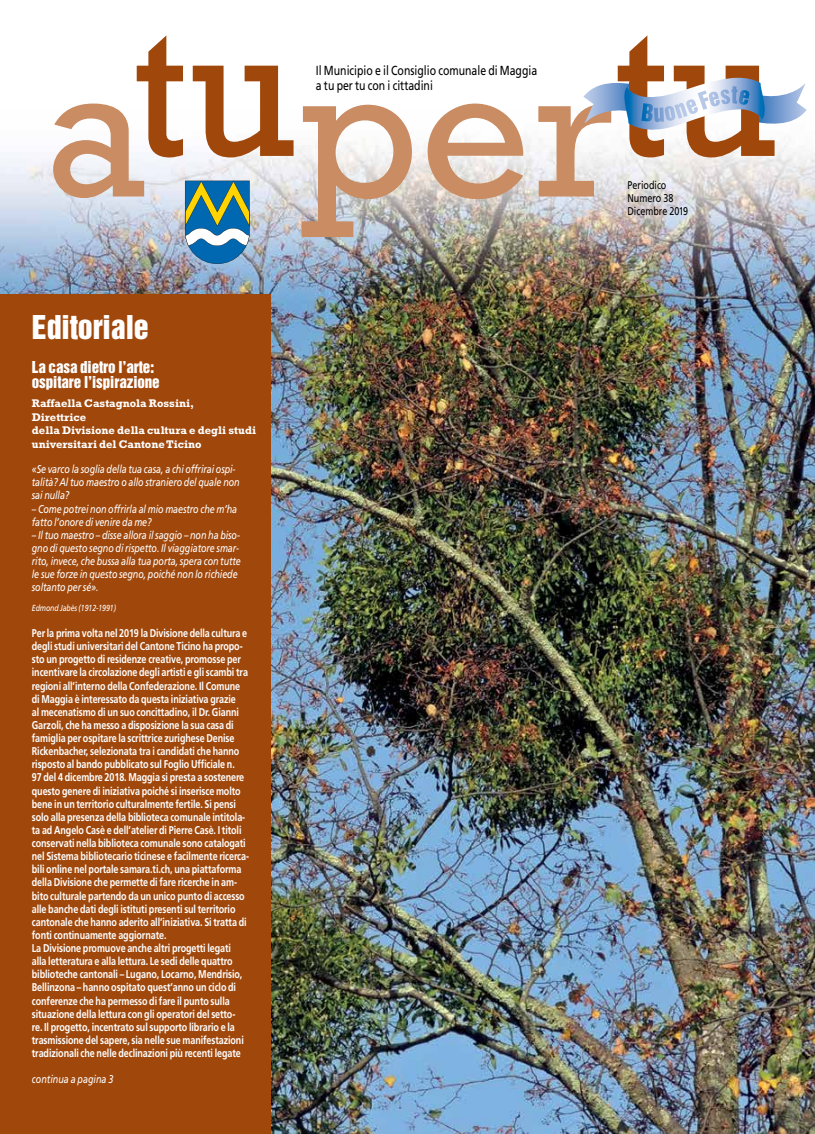
<style>
.page{position:relative;width:815px;height:1134px;background:#fff}
.page>*{position:absolute;margin:0;border:0;box-sizing:border-box;transform-origin:0 0}
.t1{font:30px "Helvetica Inserat LT Std";letter-spacing:-.005em;color:#fff}
.t2{font:15px/15px "Helvetica Inserat LT Std";letter-spacing:-.005em;color:#fff}
.t3{font:13.12px/15px "Frutiger LT Std";color:#000;scale:.8 1}
.t4{font:700 11.25px/13.1px "Frutiger LT Std";letter-spacing:-.01em;color:#fff;scale:.8 1}
.t5{font:italic 11.25px/13.1px "Frutiger LT Std";letter-spacing:-.01em;color:#fff;scale:.8 1}
.t6{font:700 11.25px/13.8px "Rockwell Std";color:#fff}
.t7{font:11.25px/13.1px "Frutiger LT Std";color:#000;scale:.8 1}
.t8{font:italic 8.75px "Frutiger LT Std";letter-spacing:-.01em;color:#fff;scale:.8 1}
</style>
<div class="page">
<img style="left:0;top:141px;width:815px;height:993px">
<div style="left:0;top:294px;width:270px;height:840px;background:#a0480c"></div>
<svg style="left:302px;top:105px;width:110px;height:132px"></svg>
<svg style="left:428px;top:104px;width:95px;height:95px"></svg>
<svg style="left:53px;top:35px;width:241px;height:229px"></svg>
<svg style="left:538px;top:35px;width:269px;height:161px"></svg>
<div style="left:629px;top:82px;width:12px;height:7px;background:#a0480c"></div>
<div style="left:747px;top:120px;width:12px;height:6px;background:#a0480c"></div>
<p class="t3" style="left:316px;top:63px;width:278px">Il Municipio e il Consiglio comunale di Maggia a tu per tu con i cittadini</p>
<h1 class="t1" style="left:32px;top:310px;width:118px">Editoriale</h1>
<h2 class="t2" style="left:32px;top:360px;width:129px">La casa dietro l’arte: ospitare l’ispirazione</h2>
<p class="t6" style="left:32px;top:396px;width:226px">Raffaella Castagnola Rossini,<br>Direttrice<br>della Divisione della cultura e degli studi universitari del Cantone Ticino</p>
<p class="t5" style="left:32px;top:463px;width:261px">«Se varco la soglia della tua casa, a chi offrirai ospi&shy;talità? Al tuo maestro o allo straniero del quale non sai nulla?</p>
<p class="t5" style="left:32px;top:502px;width:258px">– Come potrei non offrirla al mio maestro che m’ha fatto l’onore di venire da me?</p>
<p class="t5" style="left:32px;top:528px;width:263px">– Il tuo maestro – disse allora il saggio – non ha biso&shy;gno di questo segno di rispetto. Il viaggiatore smar&shy;rito, invece, che bussa alla tua porta, spera con tutte le sue forze in questo segno, poiché non lo richiede soltanto per sé».</p>
<p class="t8" style="left:32px;top:603px;width:107px">Edmond Jabès (1912-1991)</p>
<p class="t4" style="left:32px;top:626px;width:273px">Per la prima volta nel 2019 la Divisione della cultura e degli studi universitari del Cantone Ticino ha propo&shy;sto un progetto di residenze creative, promosse per incentivare la circolazione degli artisti e gli scambi tra regioni all’interno della Confederazione. Il Comune di Maggia è interessato da questa iniziativa grazie<br>al mecenatismo di un suo concittadino, il Dr. Gianni Garzoli, che ha messo a disposizione la sua casa di famiglia per ospitare la scrittrice zurighese Denise Rickenbacher, selezionata tra i candidati che hanno risposto al bando pubblicato sul Foglio Ufficiale n.<br>97 del 4 dicembre 2018. Maggia si presta a sostenere questo genere di iniziativa poiché si inserisce molto bene in un territorio culturalmente fertile. Si pensi solo alla presenza della biblioteca comunale intitola&shy;ta ad Angelo Casè e dell’atelier di Pierre Casè. I titoli conservati nella biblioteca comunale sono catalogati nel Sistema bibliotecario ticinese e facilmente ricerca&shy;bili online nel portale samara.ti.ch, una piattaforma della Divisione che permette di fare ricerche in am&shy;bito culturale partendo da un unico punto di accesso alle banche dati degli istituti presenti sul territorio cantonale che hanno aderito all’iniziativa. Si tratta di fonti continuamente aggiornate.<br>La Divisione promuove anche altri progetti legati<br>alla letteratura e alla lettura. Le sedi delle quattro biblioteche cantonali – Lugano, Locarno, Mendrisio, Bellinzona – hanno ospitato quest’anno un ciclo di conferenze che ha permesso di fare il punto sulla situazione della lettura con gli operatori del setto-<br>re. Il progetto, incentrato sul supporto librario e la trasmissione del sapere, sia nelle sue manifestazioni tradizionali che nelle declinazioni più recenti legate</p>
<p class="t5" style="left:32px;top:1073px;width:104px">continua a pagina 3</p>
<p class="t7" style="left:627px;top:179px;width:77px">Periodico<br>Numero 38<br>Dicembre 2019</p>
</div>
